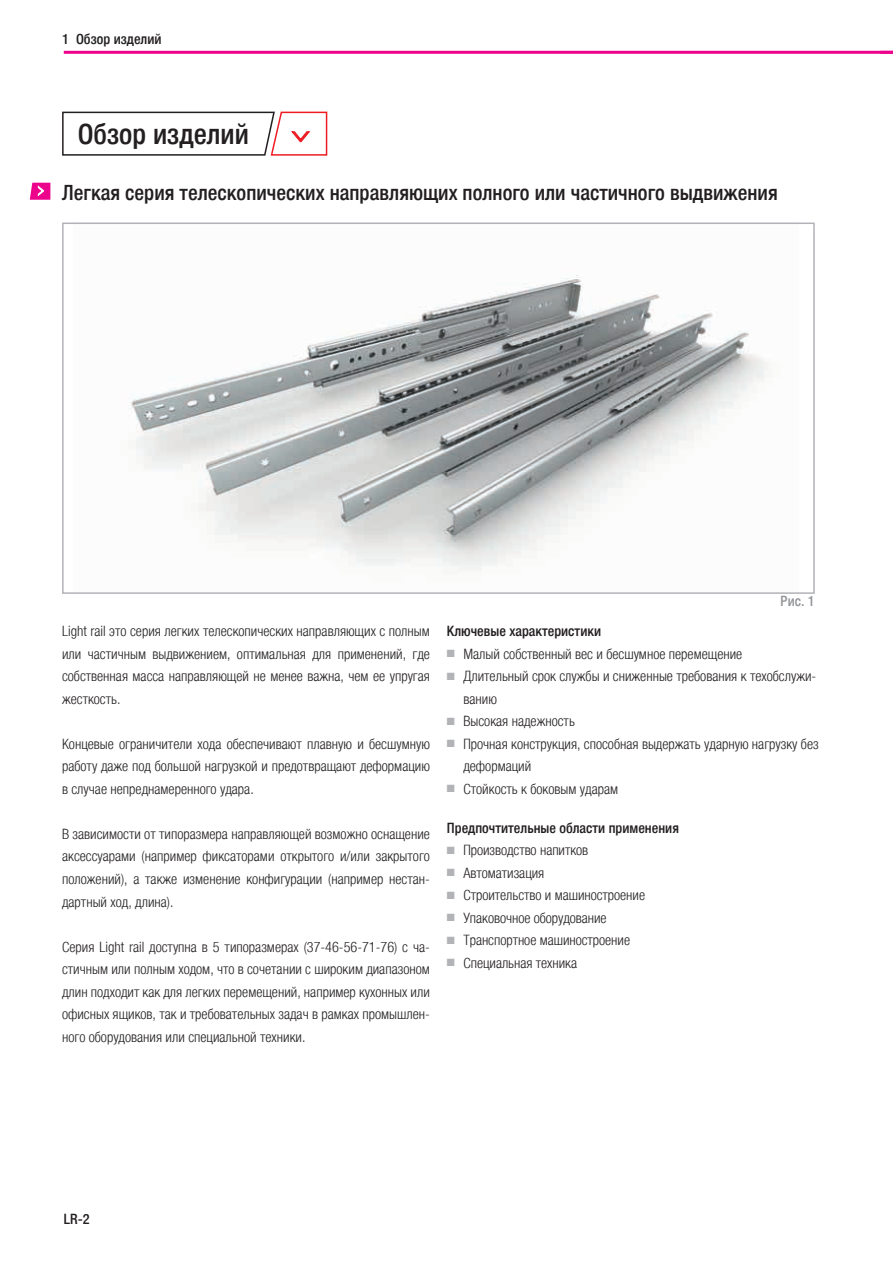
<style>
.page{position:relative;width:893px;height:1263px;background:#fff}
.page>*{position:absolute;margin:0;border:0;box-sizing:border-box;transform-origin:0 0}
.t1{font:500 condensed 28.5px "Helvetica Neue LTCYR";color:#231f20}
.t2{font:500 condensed 21px "Helvetica Neue LTCYR";color:#231f20}
.t3{font:300 condensed 14.25px/22.5px "Helvetica Neue LTCYR";color:#231f20;text-align:justify}
.t4{font:500 condensed 14.25px "Helvetica Neue LTCYR";color:#231f20}
.t5{font:500 condensed 14.25px "Helvetica Neue LTCYR";color:#939598}
.s1{color:#b2b3b7}
</style>
<div class="page">
<hr style="left:64px;top:51px;width:829px;height:3px;background:#ed028c">
<img style="left:128px;top:275px;width:640px;height:295px">
<svg style="left:62px;top:111px;width:266px;height:45px"></svg>
<svg style="left:30px;top:183px;width:20px;height:17px"></svg>
<div style="left:62px;top:223px;width:753px;height:371px;border:2px solid #b2b3b7"></div>
<p class="t4" style="left:62px;top:32px;width:101px">1 Обзор изделий</p>
<h1 class="t1" style="left:78px;top:118px;width:173px">Обзор изделий</h1>
<h2 class="t2" style="left:62px;top:181px;width:717px">Легкая серия телескопических направляющих полного или частичного выдвижения</h2>
<p class="t3" style="left:62px;top:620px;width:369px">Light rail это серия легких телескопических направляющих с полным или частичным выдвижением, оптимальная для применений, где собственная масса направляющей не менее важна, чем ее упругая жесткость.</p>
<p class="t3" style="left:62px;top:733px;width:369px">Концевые ограничители хода обеспечивают плавную и бесшумную работу даже под большой нагрузкой и предотвращают деформацию в случае непреднамеренного удара.</p>
<p class="t3" style="left:62px;top:823px;width:369px">В зависимости от типоразмера направляющей возможно оснащение аксессуарами (например фиксаторами открытого и/или закрытого положений), а также изменение конфигурации (например нестан&shy;дартный ход, длина).</p>
<p class="t3" style="left:62px;top:935px;width:369px">Серия Light rail доступна в 5 типоразмерах (37-46-56-71-76) с ча&shy;стичным или полным ходом, что в сочетании с широким диапазоном длин подходит как для легких перемещений, например кухонных или офисных ящиков, так и требовательных задач в рамках промышлен&shy;ного оборудования или специальной техники.</p>
<p class="t5" style="left:780px;top:593px;width:36px">Рис. 1</p>
<p class="t4" style="left:447px;top:624px;width:156px">Ключевые характеристики</p>
<p class="t3" style="left:447px;top:643px;width:297px"><span class="s1">■</span> Малый собственный вес и бесшумное перемещение</p>
<p class="t3" style="left:463px;top:665px;width:354px;text-indent:-16px"><span class="s1">■</span> Длительный срок службы и сниженные требования к техобслужи&shy;ванию</p>
<p class="t3" style="left:447px;top:710px;width:129px"><span class="s1">■</span> Высокая надежность</p>
<p class="t3" style="left:463px;top:733px;width:357px;text-indent:-16px"><span class="s1">■</span> Прочная конструкция, способная выдержать ударную нагрузку без деформаций</p>
<p class="t3" style="left:447px;top:778px;width:173px"><span class="s1">■</span> Стойкость к боковым ударам</p>
<p class="t4" style="left:447px;top:820px;width:233px">Предпочтительные области применения</p>
<p class="t3" style="left:447px;top:839px;width:143px"><span class="s1">■</span> Производство напитков</p>
<p class="t3" style="left:447px;top:861px;width:99px"><span class="s1">■</span> Автоматизация</p>
<p class="t3" style="left:447px;top:884px;width:200px"><span class="s1">■</span> Строительство и машиностроение</p>
<p class="t3" style="left:447px;top:906px;width:161px"><span class="s1">■</span> Упаковочное оборудование</p>
<p class="t3" style="left:447px;top:929px;width:185px"><span class="s1">■</span> Транспортное машиностроение</p>
<p class="t3" style="left:447px;top:951px;width:132px"><span class="s1">■</span> Специальная техника</p>
<p class="t4" style="left:64px;top:1211px;width:27px">LR-2</p>
</div>
